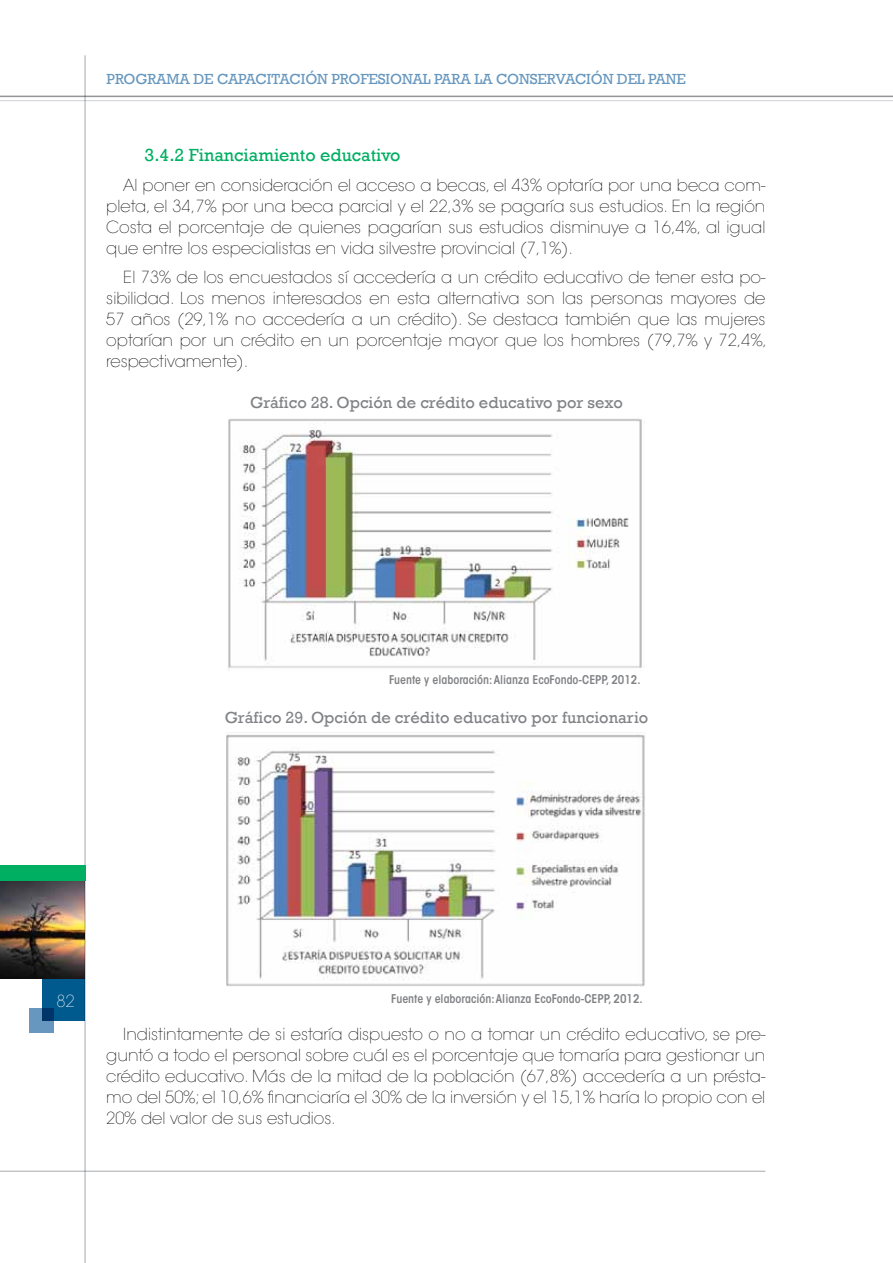
<style>
.page{position:relative;width:893px;height:1263px;background:#fff}
.page>*{position:absolute;margin:0;border:0;box-sizing:border-box;transform-origin:0 0}
.t1{font:18px "Rockwell";color:#00af62}
.t2{font:200 16.5px/21px "ITC Avant Garde Std";color:#000;text-align:justify}
.t3{font:16.5px "Rockwell";color:#808285}
.t4{font:200 16.5px "ITC Avant Garde Std";color:#fff}
.t5{font:15px "Rockwell";letter-spacing:-.01em;color:#6797be}
.t6{font:600 condensed 12px "ITC Avant Garde Std";color:#808285}
</style>
<div class="page">
<img style="left:0;top:881px;width:85px;height:98px">
<div style="left:42px;top:979px;width:43px;height:42px;background:#005a8d"></div>
<svg style="left:30px;top:1008px;width:24px;height:24px"></svg>
<hr style="left:85px;top:55px;width:1px;height:1208px;background:#a7a9ac">
<hr style="left:0;top:96px;width:893px;height:1px;background:#939598">
<hr style="left:0;top:100px;width:893px;height:1px;background:#d1d3d4">
<hr style="left:0;top:1171px;width:765px;height:1px;background:#a7a9ac">
<div style="left:0;top:865px;width:85px;height:16px;background:#00af62"></div>
<img style="left:226px;top:732px;width:420px;height:254px">
<img style="left:228px;top:418px;width:414px;height:251px">
<p class="t5" style="left:107px;top:70px;width:21px">Programa</p>
<p class="t5" style="left:193px;top:70px;width:34px">de capacitación</p>
<p class="t5" style="left:331px;top:70px;width:176px">PROFESIONAL PARA la conservación</p>
<p class="t5" style="left:617px;top:70px;width:11px">del</p>
<p class="t5" style="left:648px;top:70px;width:39px">PANE</p>
<p class="t1" style="left:145px;top:145px;width:257px">3.4.2 Financiamiento educativo</p>
<p class="t2" style="left:106px;top:174px;width:661px;text-indent:17px">Al poner en consideración el acceso a becas, el 43% optaría por una beca com&shy;pleta, el 34,7% por una beca parcial y el 22,3% se pagaría sus estudios. En la región Costa el porcentaje de quienes pagarían sus estudios disminuye a 16,4%, al igual que entre los especialistas en vida silvestre provincial (7,1%).</p>
<p class="t2" style="left:106px;top:267px;width:662px;text-indent:17px">El 73% de los encuestados sí accedería a un crédito educativo de tener esta po&shy;sibilidad. Los menos interesados en esta alternativa son las personas mayores de 57 años (29,1% no accedería a un crédito). Se destaca también que las mujeres optarían por un crédito en un porcentaje mayor que los hombres (79,7% y 72,4%, respectivamente).</p>
<p class="t3" style="left:250px;top:393px;width:374px">Gráfico 28. Opción de crédito educativo por sexo</p>
<p class="t6" style="left:389px;top:672px;width:253px">Fuente y elaboración: Alianza EcoFondo-CEPP, 2012.</p>
<p class="t3" style="left:225px;top:708px;width:425px">Gráfico 29. Opción de crédito educativo por funcionario</p>
<p class="t4" style="left:56px;top:991px;width:20px">82</p>
<p class="t6" style="left:391px;top:991px;width:253px">Fuente y elaboración: Alianza EcoFondo-CEPP, 2012.</p>
<p class="t2" style="left:106px;top:1023px;width:661px;text-indent:17px">Indistintamente de si estaría dispuesto o no a tomar un crédito educativo, se pre&shy;guntó a todo el personal sobre cuál es el porcentaje que tomaría para gestionar un crédito educativo. Más de la mitad de la población (67,8%) accedería a un présta&shy;mo del 50%; el 10,6% financiaría el 30% de la inversión y el 15,1% haría lo propio con el 20% del valor de sus estudios.</p>
</div>
